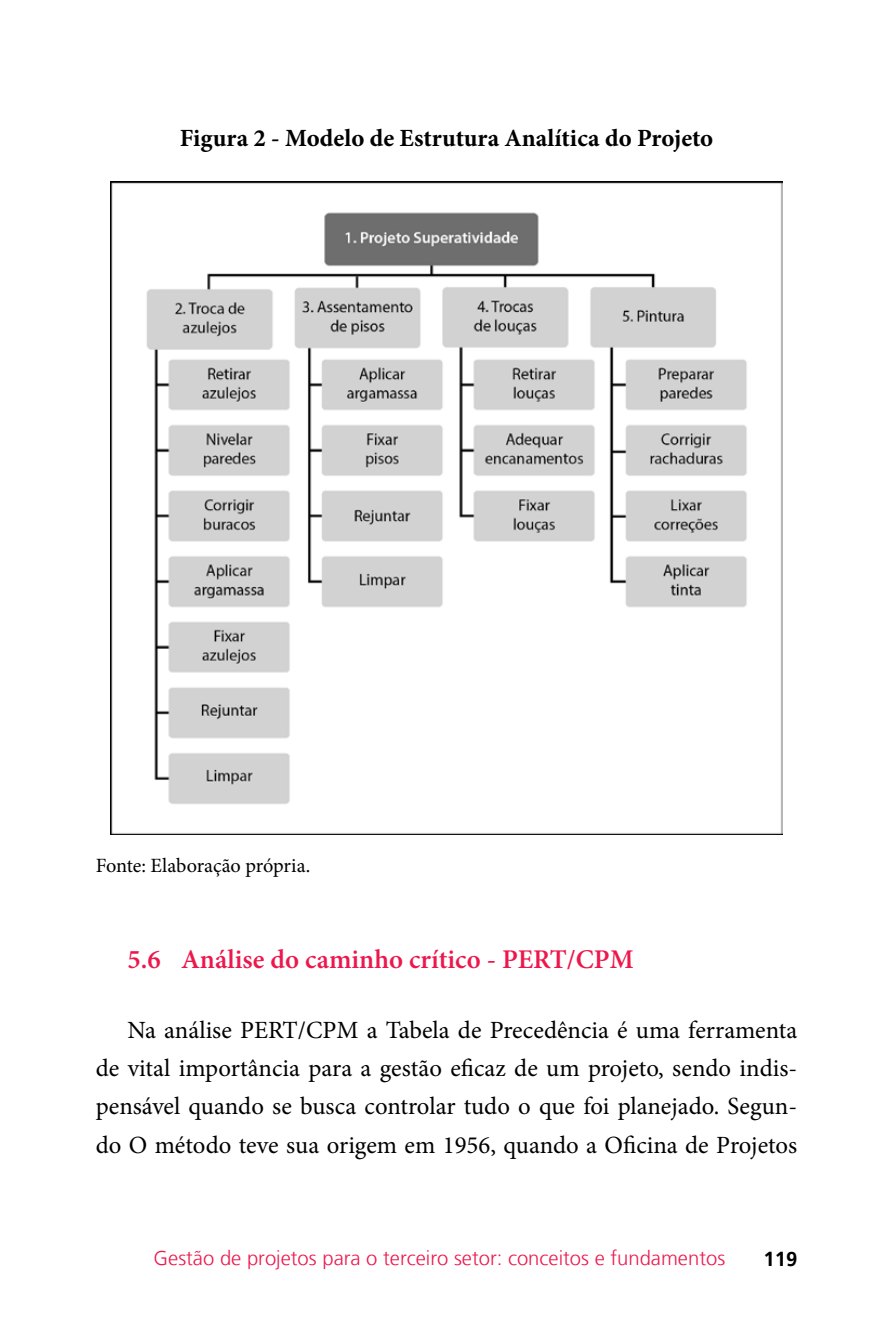
<style>
.page{position:relative;width:893px;height:1340px;background:#fff}
.page>*{position:absolute;margin:0;border:0;box-sizing:border-box;transform-origin:0 0}
.t1{font:600 27px "Minion Pro";color:#ed174c}
.t2{font:24.75px/38.2px "Minion Pro";color:#000;text-align:justify}
.t3{font:700 24.75px "Minion Pro";color:#000}
.t4{font:300 20.25px "Frutiger LT";color:#ed174c}
.t5{font:20.25px "Minion Pro";letter-spacing:-.005em;color:#000}
.t6{font:700 20.25px "Frutiger LT";color:#000}
</style>
<div class="page">
<img style="left:111px;top:182px;width:671px;height:652px">
<p class="t3" style="left:180px;top:120px;width:535px">Figura 2 - Modelo de Estrutura Analítica do Projeto</p>
<p class="t5" style="left:96px;top:851px;width:216px">Fonte: Elaboração própria.</p>
<p class="t1" style="left:128px;top:940px;width:508px">5.6 Análise do caminho crítico - PERT/CPM</p>
<p class="t2" style="left:96px;top:1011px;width:703px;text-indent:32px">Na análise PERT/CPM a Tabela de Precedência é uma ferramenta de vital importância para a gestão eficaz de um projeto, sendo indis&shy;pensável quando se busca controlar tudo o que foi planejado. Segun&shy;do O método teve sua origem em 1956, quando a Oficina de Projetos</p>
<p class="t4" style="left:154px;top:1246px;width:573px">Gestão de projetos para o terceiro setor: conceitos e fundamentos</p>
<p class="t6" style="left:763px;top:1247px;width:35px">119</p>
</div>
